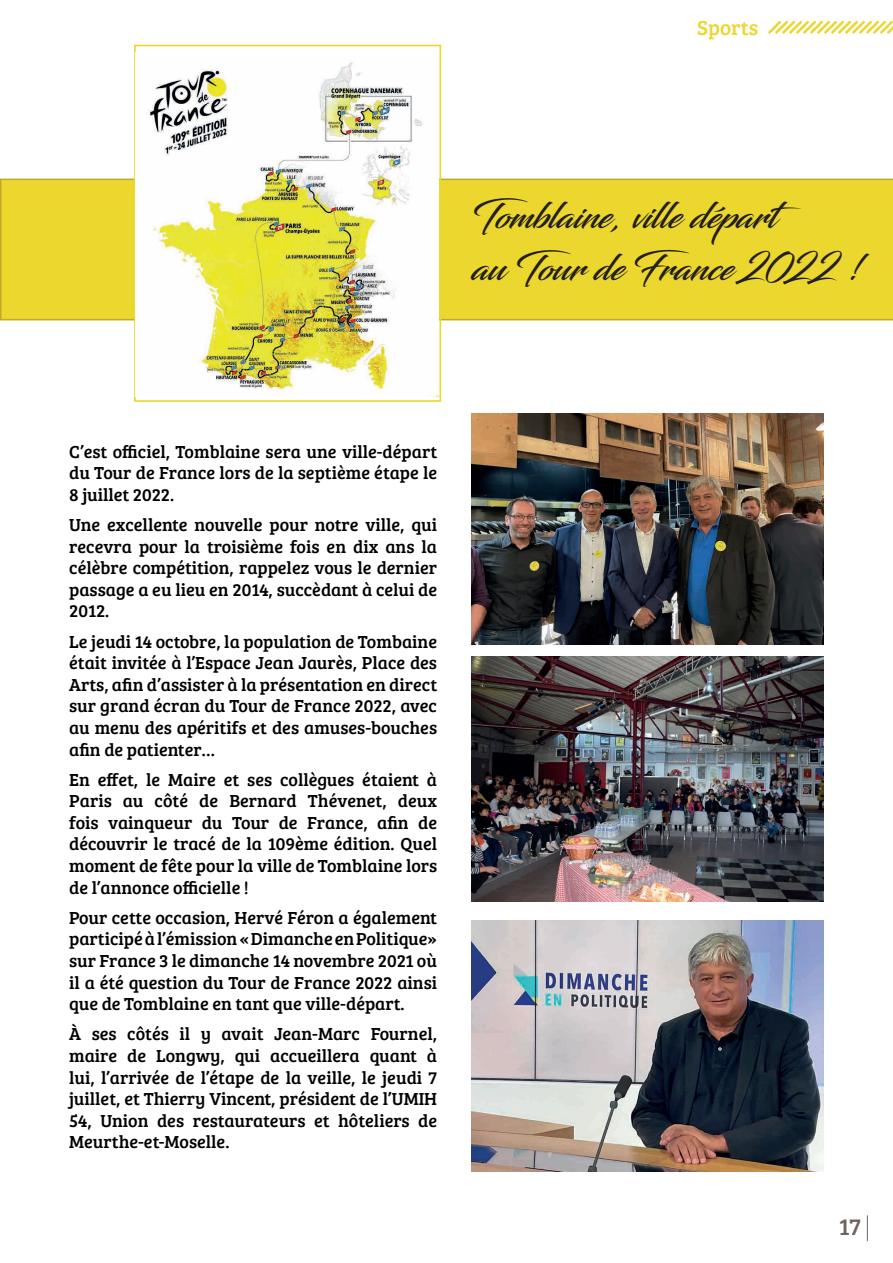
<style>
.page{position:relative;width:893px;height:1263px;background:#fff}
.page>*{position:absolute;margin:0;border:0;box-sizing:border-box;transform-origin:0 0}
.t1{font:36px/51.8px "Blacksword";color:#231f20}
.t2{font:24px "Bree Serif";color:#706460}
.t3{font:21px "Bree Serif";color:#ecd72f}
.t4{font:18px/21.6px "Bree Serif";color:#000;text-align:justify}
</style>
<div class="page">
<svg style="left:867px;top:1215px;width:1px;height:26px"></svg>
<svg style="left:768px;top:20px;width:125px;height:14px"></svg>
<div style="left:0;top:179px;width:893px;height:141px;background:#ecd72f"></div>
<div style="left:134px;top:45px;width:307px;height:357px;border:2px solid #ecd72f"></div>
<img style="left:471px;top:656px;width:352px;height:245px">
<img style="left:471px;top:413px;width:352px;height:231px">
<img style="left:471px;top:921px;width:352px;height:250px">
<img style="left:136px;top:52px;width:302px;height:344px">
<p class="t3" style="left:697px;top:12px;width:63px">Sports</p>
<h1 class="t1" style="left:472px;top:190px;width:392px">Tomblaine, ville départ<br>au Tour de France 2022 !</h1>
<p class="t4" style="left:69px;top:440px;width:369px">C’est officiel, Tomblaine sera une ville-départ du Tour de France lors de la septième étape le 8 juillet 2022.</p>
<p class="t4" style="left:69px;top:513px;width:369px">Une excellente nouvelle pour notre ville, qui recevra pour la troisième fois en dix ans la célèbre compétition, rappelez vous le dernier passage a eu lieu en 2014, succèdant à celui de 2012.</p>
<p class="t4" style="left:69px;top:630px;width:369px">Le jeudi 14 octobre, la population de Tombaine était invitée à l’Espace Jean Jaurès, Place des Arts, afin d’assister à la présentation en direct sur grand écran du Tour de France 2022, avec au menu des apéritifs et des amuses-bouches afin de patienter…</p>
<p class="t4" style="left:69px;top:768px;width:369px">En effet, le Maire et ses collègues étaient à Paris au côté de Bernard Thévenet, deux fois vainqueur du Tour de France, afin de découvrir le tracé de la 109ème édition. Quel moment de fête pour la ville de Tomblaine lors de l’annonce officielle !</p>
<p class="t4" style="left:69px;top:906px;width:369px">Pour cette occasion, Hervé Féron a également participé à l’émission « Dimanche en Politique» sur France 3 le dimanche 14 novembre 2021 où il a été question du Tour de France 2022 ainsi que de Tomblaine en tant que ville-départ.</p>
<p class="t4" style="left:69px;top:1022px;width:369px">À ses côtés il y avait Jean-Marc Fournel, maire de Longwy, qui accueillera quant à lui, l’arrivée de l’étape de la veille, le jeudi 7 juillet, et Thierry Vincent, président de l’UMIH 54, Union des restaurateurs et hôteliers de Meurthe-et-Moselle.</p>
<h2 class="t2" style="left:839px;top:1209px;width:23px">17</h2>
</div>
